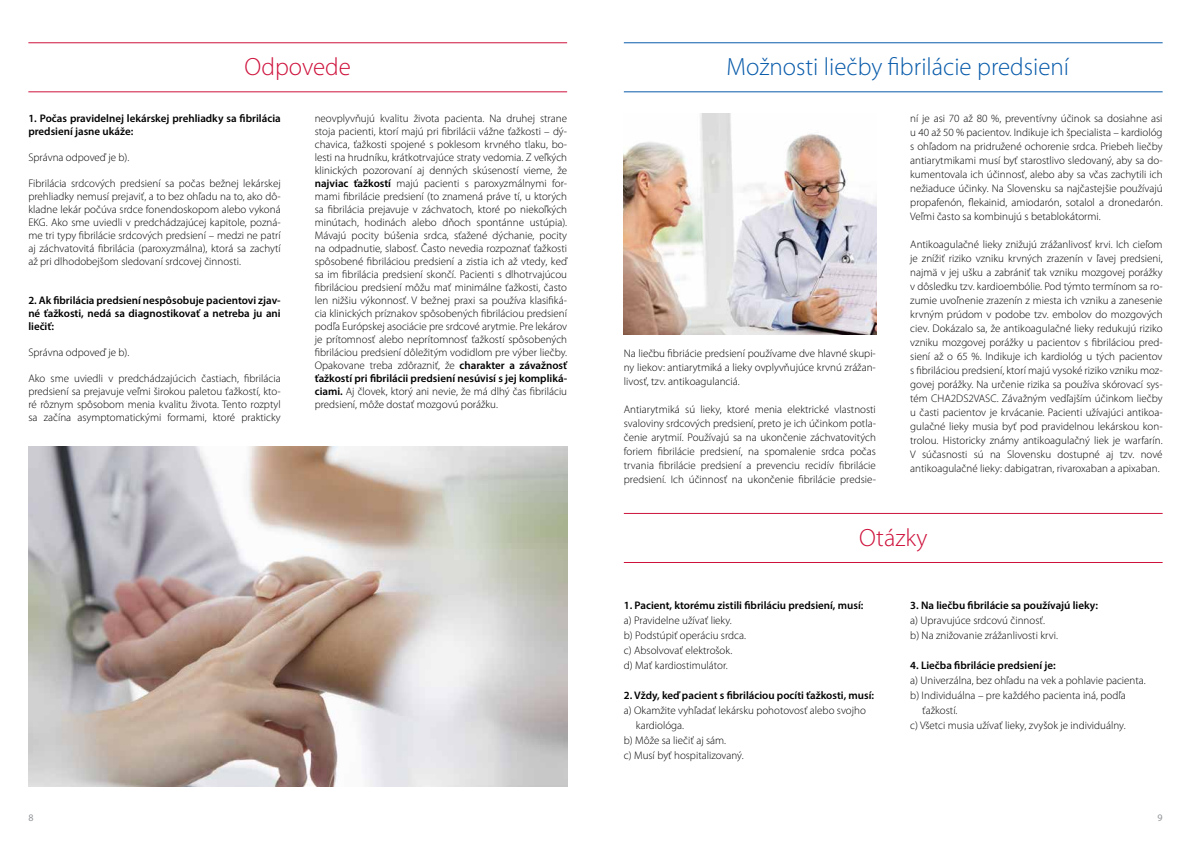
<style>
.page{position:relative;width:1191px;height:842px;background:#fff}
.page>*{position:absolute;margin:0;border:0;box-sizing:border-box;transform-origin:0 0}
.t1{font:300 25px "Myriad Pro";color:#085baa}
.t2{font:300 25px "Myriad Pro";color:#ce123c}
.t3{font:300 11px/13px "Myriad Pro";color:#000;text-align:justify}
.t4{font:600 11px/13px "Myriad Pro";color:#000}
.t5{font:10px "Myriad Pro";color:#939598}
.s1{font-weight:600}
</style>
<div class="page">
<img style="left:28px;top:446px;width:539px;height:341px">
<hr style="left:28px;top:43px;width:539px;height:1px;background:#ce123c">
<hr style="left:28px;top:92px;width:539px;height:1px;background:#ce123c">
<hr style="left:624px;top:92px;width:538px;height:1px;background:#085baa">
<hr style="left:624px;top:43px;width:538px;height:1px;background:#085baa">
<img style="left:624px;top:113px;width:252px;height:221px">
<hr style="left:624px;top:513px;width:538px;height:1px;background:#ce123c">
<hr style="left:624px;top:562px;width:538px;height:1px;background:#ce123c">
<h1 class="t2" style="left:244px;top:52px;width:108px">Odpovede</h1>
<h1 class="t1" style="left:726px;top:52px;width:344px">Možnosti liečby fibrilácie predsiení</h1>
<p class="t4" style="left:28px;top:111px;width:254px">1. Počas pravidelnej lekárskej prehliadky sa fibrilácia predsiení jasne ukáže:</p>
<p class="t3" style="left:28px;top:150px;width:103px">Správna odpoveď je b).</p>
<p class="t3" style="left:28px;top:176px;width:254px">Fibrilácia srdcových predsiení sa počas bežnej lekárskej prehliadky nemusí prejaviť, a to bez ohľadu na to, ako dô&shy;kladne lekár počúva srdce fonendoskopom alebo vykoná EKG. Ako sme uviedli v predchádzajúcej kapitole, pozná&shy;me tri typy fibrilácie srdcových predsiení – medzi ne patrí aj záchvatovitá fibrilácia (paroxyzmálna), ktorá sa zachytí až pri dlhodobejšom sledovaní srdcovej činnosti.</p>
<p class="t4" style="left:28px;top:293px;width:254px;text-align:justify">2. Ak fibrilácia predsiení nespôsobuje pacientovi zjav&shy;né ťažkosti, nedá sa diagnostikovať a netreba ju ani liečiť:</p>
<p class="t3" style="left:28px;top:345px;width:103px">Správna odpoveď je b).</p>
<p class="t3" style="left:28px;top:371px;width:254px">Ako sme uviedli v predchádzajúcich častiach, fibrilácia predsiení sa prejavuje veľmi širokou paletou ťažkostí, kto&shy;ré rôznym spôsobom menia kvalitu života. Tento rozptyl sa začína asymptomatickými formami, ktoré prakticky</p>
<p class="t3" style="left:315px;top:111px;width:254px">neovplyvňujú kvalitu života pacienta. Na druhej strane stoja pacienti, ktorí majú pri fibrilácii vážne ťažkosti – dý&shy;chavica, ťažkosti spojené s poklesom krvného tlaku, bo&shy;lesti na hrudníku, krátkotrvajúce straty vedomia. Z veľkých klinických pozorovaní aj denných skúseností vieme, že <span class="s1">najviac ťažkostí</span> majú pacienti s paroxyzmálnymi for&shy;mami fibrilácie predsiení (to znamená práve tí, u ktorých sa fibrilácia prejavuje v záchvatoch, ktoré po niekoľkých minútach, hodinách alebo dňoch spontánne ustúpia).<br>Mávajú pocity búšenia srdca, sťažené dýchanie, pocity na odpadnutie, slabosť. Často nevedia rozpoznať ťažkosti spôsobené fibriláciou predsiení a zistia ich až vtedy, keď sa im fibrilácia predsiení skončí. Pacienti s dlhotrvajúcou fibriláciou predsiení môžu mať minimálne ťažkosti, často len nižšiu výkonnosť. V bežnej praxi sa používa klasifiká&shy;cia klinických príznakov spôsobených fibriláciou predsiení podľa Európskej asociácie pre srdcové arytmie. Pre lekárov je prítomnosť alebo neprítomnosť ťažkostí spôsobených fibriláciou predsiení dôležitým vodidlom pre výber liečby.<br>Opakovane treba zdôrazniť, že <span class="s1">charakter a závažnosť ťažkostí pri fibrilácii predsiení nesúvisí s jej kompliká&shy;ciami.</span> Aj človek, ktorý ani nevie, že má dlhý čas fibriláciu predsiení, môže dostať mozgovú porážku.</p>
<p class="t3" style="left:624px;top:346px;width:253px;line-height:14px">Na liečbu fibriácie predsiení používame dve hlavné skupi&shy;ny liekov: antiarytmiká a lieky ovplyvňujúce krvnú zrážan&shy;livosť, tzv. antikoagulanciá.</p>
<p class="t3" style="left:624px;top:402px;width:254px;line-height:14px">Antiarytmiká sú lieky, ktoré menia elektrické vlastnosti svaloviny srdcových predsiení, preto je ich účinkom potla&shy;čenie arytmií. Používajú sa na ukončenie záchvatovitých foriem fibrilácie predsiení, na spomalenie srdca počas trvania fibrilácie predsiení a prevenciu recidív fibrilácie predsiení. Ich účinnosť na ukončenie fibrilácie predsie-</p>
<p class="t3" style="left:910px;top:111px;width:254px;line-height:14px">ní je asi 70 až 80 %, preventívny účinok sa dosiahne asi u 40 až 50 % pacientov. Indikuje ich špecialista – kardiológ s ohľadom na pridružené ochorenie srdca. Priebeh liečby antiarytmikami musí byť starostlivo sledovaný, aby sa do&shy;kumentovala ich účinnosť, alebo aby sa včas zachytili ich nežiaduce účinky. Na Slovensku sa najčastejšie používajú propafenón, flekainid, amiodarón, sotalol a dronedarón.<br>Veľmi často sa kombinujú s betablokátormi.</p>
<p class="t3" style="left:910px;top:237px;width:254px;line-height:14px">Antikoagulačné lieky znižujú zrážanlivosť krvi. Ich cieľom je znížiť riziko vzniku krvných zrazenín v ľavej predsieni, najmä v jej ušku a zabrániť tak vzniku mozgovej porážky v dôsledku tzv. kardioembólie. Pod týmto termínom sa ro&shy;zumie uvoľnenie zrazenín z miesta ich vzniku a zanesenie krvným prúdom v podobe tzv. embolov do mozgových ciev. Dokázalo sa, že antikoagulačné lieky redukujú riziko vzniku mozgovej porážky u pacientov s fibriláciou pred&shy;siení až o 65 %. Indikuje ich kardiológ u tých pacientov s fibriláciou predsiení, ktorí majú vysoké riziko vzniku moz&shy;govej porážky. Na určenie rizika sa používa skórovací sys&shy;tém CHA2DS2VASC. Závažným vedľajším účinkom liečby u časti pacientov je krvácanie. Pacienti užívajúci antikoa&shy;gulačné lieky musia byť pod pravidelnou lekárskou kon&shy;trolou. Historicky známy antikoagulačný liek je warfarín.<br>V súčasnosti sú na Slovensku dostupné aj tzv. nové antikoagulačné lieky: dabigatran, rivaroxaban a apixaban.</p>
<h1 class="t2" style="left:859px;top:522px;width:70px">Otázky</h1>
<p class="t4" style="left:624px;top:599px;width:241px">1. Pacient, ktorému zistili fibriláciu predsiení, musí:</p>
<p class="t3" style="left:624px;top:613px;width:124px;line-height:15px;text-align:left">a) Pravidelne užívať lieky.<br>b) Podstúpiť operáciu srdca. c) Absolvovať elektrošok.<br>d) Mať kardiostimulátor.</p>
<p class="t4" style="left:624px;top:689px;width:252px">2. Vždy, keď pacient s fibriláciou pocíti ťažkosti, musí:</p>
<p class="t3" style="left:624px;top:704px;width:243px">a) Okamžite vyhľadať lekársku pohotovosť alebo svojho</p>
<p class="t3" style="left:636px;top:719px;width:50px">kardiológa.</p>
<p class="t3" style="left:624px;top:734px;width:104px">b) Môže sa liečiť aj sám.</p>
<p class="t3" style="left:624px;top:749px;width:121px">c) Musí byť hospitalizovaný.</p>
<p class="t4" style="left:910px;top:599px;width:189px">3. Na liečbu fibrilácie sa používajú lieky:</p>
<p class="t3" style="left:910px;top:613px;width:149px;line-height:15px">a) Upravujúce srdcovú činnosť.<br>b) Na znižovanie zrážanlivosti krvi.</p>
<p class="t4" style="left:910px;top:659px;width:147px">4. Liečba fibrilácie predsiení je:</p>
<p class="t3" style="left:910px;top:674px;width:237px">a) Univerzálna, bez ohľadu na vek a pohlavie pacienta.</p>
<p class="t3" style="left:910px;top:689px;width:217px">b) Individuálna – pre každého pacienta iná, podľa</p>
<p class="t3" style="left:922px;top:704px;width:37px">ťažkostí.</p>
<p class="t3" style="left:910px;top:719px;width:217px">c) Všetci musia užívať lieky, zvyšok je individuálny.</p>
<p class="t5" style="left:28px;top:812px;width:7px">8</p>
<p class="t5" style="left:1157px;top:812px;width:7px">9</p>
</div>
